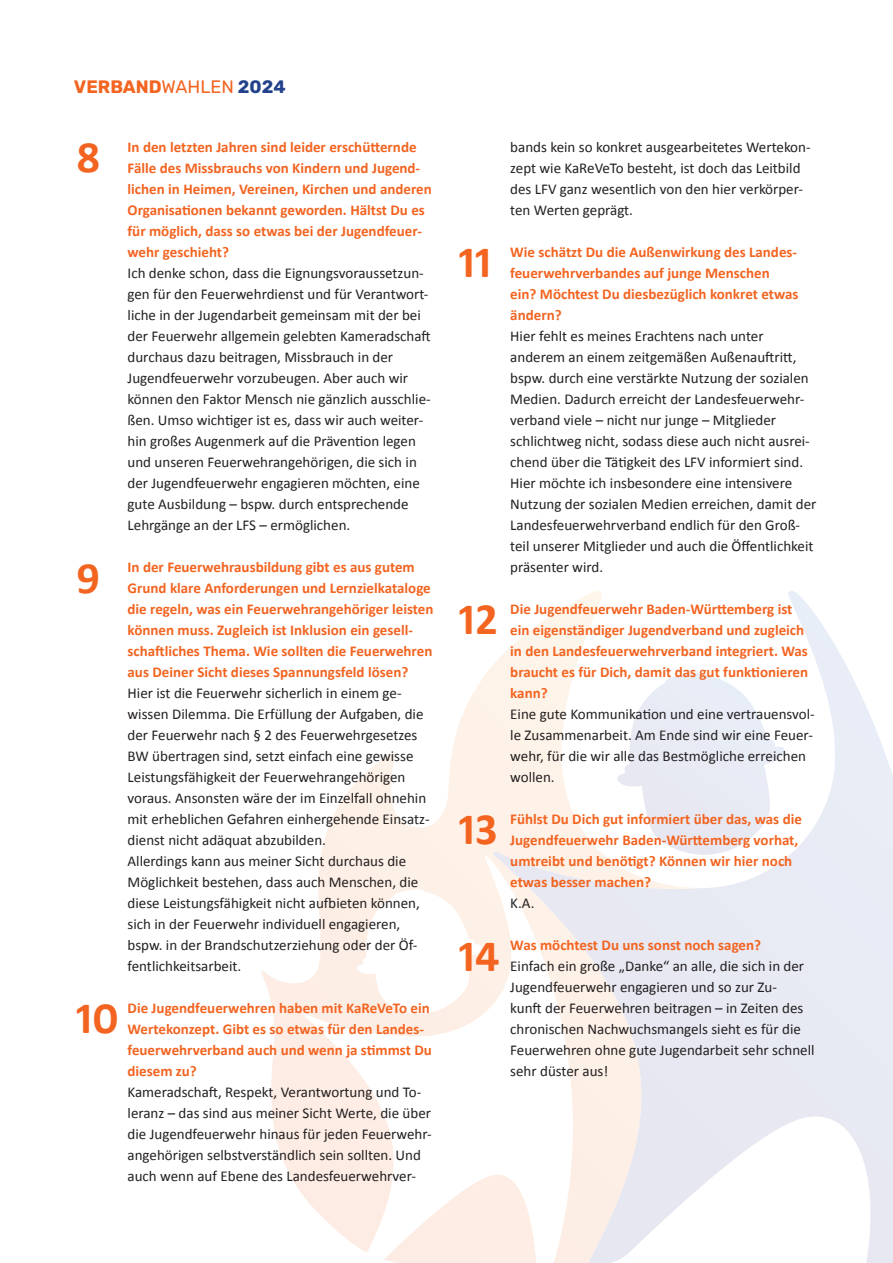
<style>
.page{position:relative;width:893px;height:1263px;background:#fff}
.page>*{position:absolute;margin:0;border:0;box-sizing:border-box;transform-origin:0 0}
.t1{font:700 45px "Calibri";color:#f36421}
.t2{font:700 18px "Rubik";color:#f36421}
.t3{font:15px/21px "Calibri";color:#231f20}
.t4{font:700 15px/21px "Calibri";color:#f36421}
.s1{font-weight:400}
.s2{color:#23428b}
</style>
<div class="page">
<svg style="left:261px;top:666px;width:372px;height:597px"></svg>
<svg style="left:493px;top:591px;width:342px;height:298px"></svg>
<svg style="left:617px;top:672px;width:168px;height:183px"></svg>
<p class="t2" style="left:74px;top:77px;width:213px">VERBAND<span class="s1">WAHLEN</span> <span class="s2">2024</span></p>
<h1 class="t1" style="left:77px;top:125px;width:25px">8</h1>
<h1 class="t1" style="left:77px;top:546px;width:25px">9</h1>
<h1 class="t1" style="left:77px;top:986px;width:44px">10</h1>
<p class="t4" style="left:128px;top:136px;width:306px">In den letzten Jahren sind leider erschütternde Fälle des Missbrauchs von Kindern und Jugend&shy;lichen in Heimen, Vereinen, Kirchen und anderen Organisationen bekannt geworden. Hältst Du es für möglich, dass so etwas bei der Jugendfeuer&shy;wehr geschieht?</p>
<p class="t3" style="left:128px;top:262px;width:305px">Ich denke schon, dass die Eignungsvoraussetzun&shy;gen für den Feuerwehrdienst und für Verantwort&shy;liche in der Jugendarbeit gemeinsam mit der bei der Feuerwehr allgemein gelebten Kameradschaft durchaus dazu beitragen, Missbrauch in der Jugendfeuerwehr vorzubeugen. Aber auch wir können den Faktor Mensch nie gänzlich ausschlie&shy;ßen. Umso wichtiger ist es, dass wir auch weiter&shy;hin großes Augenmerk auf die Prävention legen und unseren Feuerwehrangehörigen, die sich in der Jugendfeuerwehr engagieren möchten, eine gute Ausbildung – bspw. durch entsprechende Lehrgänge an der LFS – ermöglichen.</p>
<p class="t4" style="left:128px;top:556px;width:307px">In der Feuerwehrausbildung gibt es aus gutem Grund klare Anforderungen und Lernzielkataloge die regeln, was ein Feuerwehrangehöriger leisten können muss. Zugleich ist Inklusion ein gesell&shy;schaftliches Thema. Wie sollten die Feuerwehren aus Deiner Sicht dieses Spannungsfeld lösen?</p>
<p class="t3" style="left:128px;top:682px;width:304px">Hier ist die Feuerwehr sicherlich in einem ge&shy;wissen Dilemma. Die Erfüllung der Aufgaben, die der Feuerwehr nach § 2 des Feuerwehrgesetzes BW übertragen sind, setzt einfach eine gewisse Leistungsfähigkeit der Feuerwehrangehörigen voraus. Ansonsten wäre der im Einzelfall ohnehin mit erheblichen Gefahren einhergehende Einsatz&shy;dienst nicht adäquat abzubilden.<br>Allerdings kann aus meiner Sicht durchaus die Möglichkeit bestehen, dass auch Menschen, die diese Leistungsfähigkeit nicht aufbieten können, sich in der Feuerwehr individuell engagieren, bspw. in der Brandschutzerziehung oder der Öf&shy;fentlichkeitsarbeit.</p>
<p class="t4" style="left:128px;top:997px;width:306px">Die Jugendfeuerwehren haben mit KaReVeTo ein Wertekonzept. Gibt es so etwas für den Landes&shy;feuerwehrverband auch und wenn ja stimmst Du diesem zu?</p>
<p class="t3" style="left:128px;top:1081px;width:306px">Kameradschaft, Respekt, Verantwortung und To&shy;leranz – das sind aus meiner Sicht Werte, die über die Jugendfeuerwehr hinaus für jeden Feuerwehr&shy;angehörigen selbstverständlich sein sollten. Und auch wenn auf Ebene des Landesfeuerwehrver-</p>
<h1 class="t1" style="left:459px;top:230px;width:34px">11</h1>
<h1 class="t1" style="left:459px;top:588px;width:40px">12</h1>
<h1 class="t1" style="left:459px;top:797px;width:40px">13</h1>
<h1 class="t1" style="left:459px;top:924px;width:42px">14</h1>
<p class="t3" style="left:510px;top:136px;width:302px">bands kein so konkret ausgearbeitetes Wertekon&shy;zept wie KaReVeTo besteht, ist doch das Leitbild des LFV ganz wesentlich von den hier verkörper&shy;ten Werten geprägt.</p>
<p class="t4" style="left:510px;top:241px;width:290px">Wie schätzt Du die Außenwirkung des Landes&shy;feuerwehrverbandes auf junge Menschen ein? Möchtest Du diesbezüglich konkret etwas ändern?</p>
<p class="t3" style="left:510px;top:325px;width:308px">Hier fehlt es meines Erachtens nach unter anderem an einem zeitgemäßen Außenauftritt, bspw. durch eine verstärkte Nutzung der sozialen Medien. Dadurch erreicht der Landesfeuerwehr&shy;verband viele – nicht nur junge – Mitglieder schlichtweg nicht, sodass diese auch nicht ausrei&shy;chend über die Tätigkeit des LFV informiert sind.<br>Hier möchte ich insbesondere eine intensivere Nutzung der sozialen Medien erreichen, damit der Landesfeuerwehrverband endlich für den Groß&shy;teil unserer Mitglieder und auch die Öffentlichkeit präsenter wird.</p>
<p class="t4" style="left:510px;top:598px;width:299px">Die Jugendfeuerwehr Baden-Württemberg ist ein eigenständiger Jugendverband und zugleich in den Landesfeuerwehrverband integriert. Was braucht es für Dich, damit das gut funktionieren kann?</p>
<p class="t3" style="left:510px;top:703px;width:306px">Eine gute Kommunikation und eine vertrauensvol&shy;le Zusammenarbeit. Am Ende sind wir eine Feuer&shy;wehr, für die wir alle das Bestmögliche erreichen wollen.</p>
<p class="t4" style="left:510px;top:808px;width:293px">Fühlst Du Dich gut informiert über das, was die Jugendfeuerwehr Baden-Württemberg vorhat, umtreibt und benötigt? Können wir hier noch etwas besser machen?</p>
<p class="t3" style="left:510px;top:892px;width:26px">K.A.</p>
<p class="t4" style="left:510px;top:934px;width:252px">Was möchtest Du uns sonst noch sagen?</p>
<p class="t3" style="left:510px;top:955px;width:306px">Einfach ein große „Danke“ an alle, die sich in der Jugendfeuerwehr engagieren und so zur Zu-<br>kunft der Feuerwehren beitragen – in Zeiten des chronischen Nachwuchsmangels sieht es für die Feuerwehren ohne gute Jugendarbeit sehr schnell sehr düster aus!</p>
</div>
